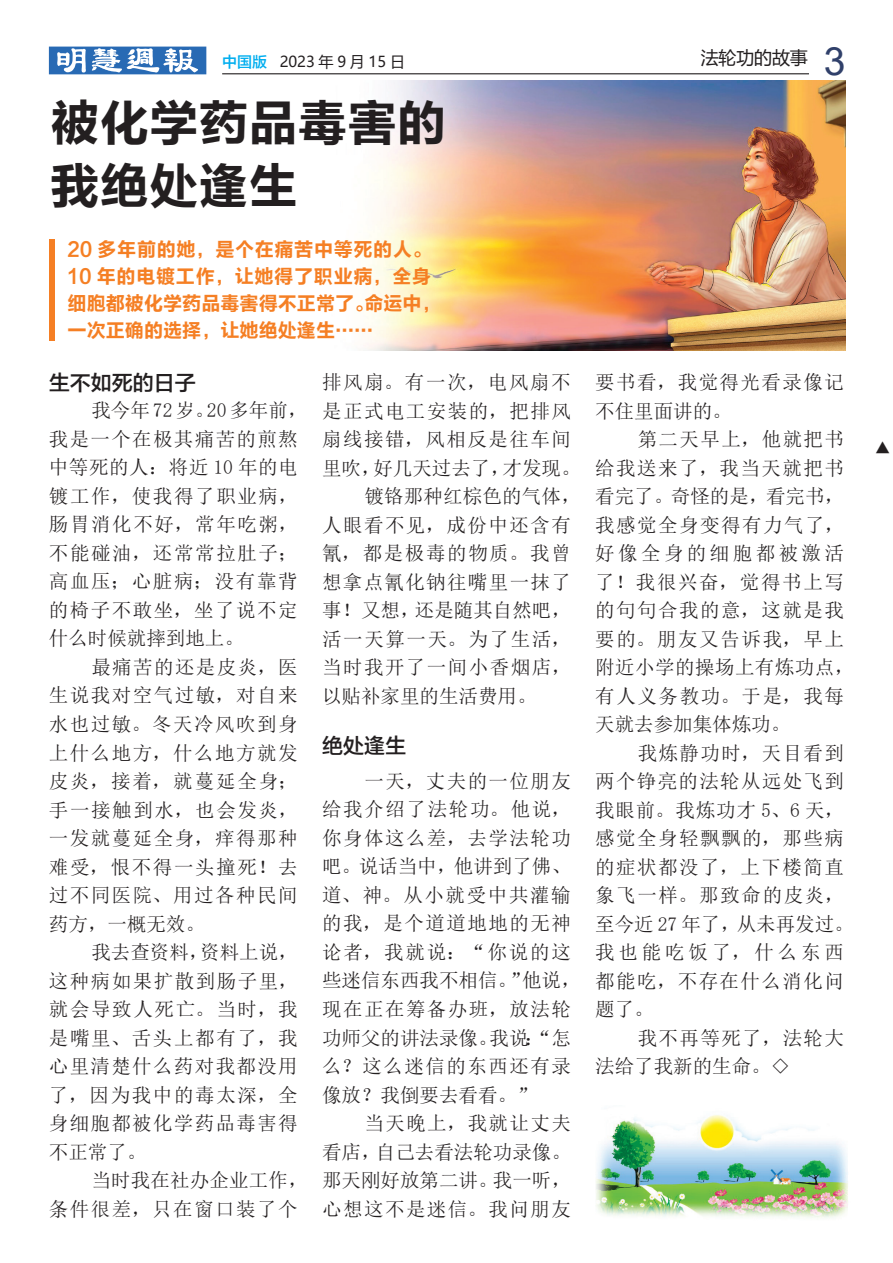
<style>
.page{position:relative;width:893px;height:1263px;background:#fff}
.page>*{position:absolute;margin:0;border:0;box-sizing:border-box;transform-origin:0 0}
.t1{font:49.5px/63px "FZLTCHK GBK1 0";color:#231f20}
.t2{font:21px "FZLTZHK GBK1 0";color:#231f20}
.t3{font:19.5px/28.5px "N Sim Sun";letter-spacing:.075em;color:#231f20}
.t4{font:19.5px/27px "FZLTCHK GBK1 0";color:#f57f24}
.t5{font:19.5px "N Sim Sun";color:#231f20}
.t6{font:19.5px/28.5px "N Sim Sun";letter-spacing:.04em;color:#231f20}
.t7{font:19.5px/28.5px "N Sim Sun";letter-spacing:.035em;color:#231f20}
.t8{font:19.5px "N Sim Sun";letter-spacing:.01em;color:#231f20}
.t9{font:18px "Microsoft Ya Hei";letter-spacing:-.01em;color:#231f20}
.t10{font:16.5px "ST Xihei";color:#231f20}
.t11{font:15px "Microsoft Ya Hei";color:#231f20}
.s1{font-family:"FZLTZHK GBK1 0";color:#00aeef}
.s2{font-family:"Arial";font-size:39px;color:#30406a}
</style>
<div class="page">
<hr style="left:222px;top:73px;width:587px;height:1px;background:#231f20">
<svg style="left:49px;top:47px;width:157px;height:27px"></svg>
<img style="left:365px;top:81px;width:480px;height:270px">
<div style="left:49px;top:239px;width:6px;height:102px;background:#f57f24"></div>
<img style="left:596px;top:1115px;width:252px;height:103px">
<p class="t11" style="left:222px;top:51px;width:184px"><span class="s1">中国版</span> 2023 年 9 月 15 日</p>
<p class="t9" style="left:701px;top:46px;width:146px">法轮功的故事 <span class="s2">3</span></p>
<h1 class="t1" style="left:50px;top:93px;width:397px">被化学药品毒害的我绝处逢生</h1>
<p class="t4" style="left:68px;top:236px;width:375px">20 多年前的她，是个在痛苦中等死的人。<br>10 年的电镀工作，让她得了职业病，全身细胞都被化学药品毒害得不正常了。命运中，一次正确的选择，让她绝处逢生……</p>
<p class="t2" style="left:49px;top:371px;width:149px">生不如死的日子</p>
<p class="t3" style="left:49px;top:396px;width:260px;text-indent:43px">我今年 72岁。20多年前，我是一个在极其痛苦的煎熬中等死的人：将近 10 年的电镀工作，使我得了职业病，肠胃消化不好，常年吃粥，不能碰油，还常常拉肚子；高血压；心脏病；没有靠背的椅子不敢坐，坐了说不定什么时候就摔到地上。</p>
<p class="t3" style="left:49px;top:653px;width:250px;text-align:justify;text-indent:43px">最痛苦的还是皮炎，医生说我对空气过敏，对自来水也过敏。冬天冷风吹到身上什么地方，什么地方就发皮炎，接着，就蔓延全身；手一接触到水，也会发炎，一发就蔓延全身，痒得那种难受，恨不得一头撞死！去过不同医院、用过各种民间药方，一概无效。</p>
<p class="t3" style="left:49px;top:938px;width:250px;text-align:justify;text-indent:43px">我去查资料，资料上说，这种病如果扩散到肠子里，就会导致人死亡。当时，我是嘴里、舌头上都有了，我心里清楚什么药对我都没用了，因为我中的毒太深，全身细胞都被化学药品毒害得不正常了。</p>
<p class="t6" style="left:49px;top:1166px;width:260px;text-indent:43px">当时我在社办企业工作，条件很差，只在窗口装了个</p>
<p class="t3" style="left:322px;top:368px;width:250px">排风扇。有一次，电风扇不</p>
<p class="t3" style="left:322px;top:397px;width:250px">是正式电工安装的，把排风</p>
<p class="t3" style="left:322px;top:425px;width:250px">扇线接错，风相反是往车间</p>
<p class="t5" style="left:322px;top:458px;width:260px">里吹，好几天过去了，才发现。</p>
<p class="t8" style="left:365px;top:487px;width:218px">镀铬那种红棕色的气体，</p>
<p class="t3" style="left:322px;top:511px;width:250px">人眼看不见，成份中还含有</p>
<p class="t3" style="left:322px;top:539px;width:250px">氰，都是极毒的物质。我曾</p>
<p class="t3" style="left:322px;top:568px;width:250px">想拿点氰化钠往嘴里一抹了</p>
<p class="t5" style="left:322px;top:601px;width:250px">事！又想，还是随其自然吧，</p>
<p class="t3" style="left:322px;top:625px;width:250px">活一天算一天。为了生活，</p>
<p class="t3" style="left:322px;top:653px;width:250px">当时我开了一间小香烟店，</p>
<p class="t5" style="left:322px;top:686px;width:216px">以贴补家里的生活费用。</p>
<p class="t2" style="left:322px;top:734px;width:85px">绝处逢生</p>
<p class="t3" style="left:322px;top:767px;width:260px;text-indent:43px">一天，丈夫的一位朋友给我介绍了法轮功。他说，你身体这么差，去学法轮功吧。说话当中，他讲到了佛、道、神。从小就受中共灌输的我，是个道道地地的无神论者，我就说：“你说的这些迷信东西我不相信。”他说，现在正在筹备办班，放法轮功师父的讲法录像。我说：“怎么？这么迷信的东西还有录像放？我倒要去看看。”</p>
<p class="t3" style="left:322px;top:1109px;width:250px;text-align:justify;text-indent:43px">当天晚上，我就让丈夫看店，自己去看法轮功录像。那天刚好放第二讲。我一听，心想这不是迷信。我问朋友</p>
<p class="t3" style="left:595px;top:368px;width:250px">要书看，我觉得光看录像记不住里面讲的。</p>
<p class="t3" style="left:595px;top:425px;width:260px;text-indent:43px">第二天早上，他就把书给我送来了，我当天就把书看完了。奇怪的是，看完书，我感觉全身变得有力气了，好像全身的细胞都被激活了！我很兴奋，觉得书上写的句句合我的意，这就是我要的。朋友又告诉我，早上附近小学的操场上有炼功点，有人义务教功。于是，我每天就去参加集体炼功。</p>
<p class="t3" style="left:595px;top:738px;width:260px;text-indent:43px">我炼静功时，天目看到两个铮亮的法轮从远处飞到我眼前。我炼功才 5、6 天，感觉全身轻飘飘的，那些病的症状都没了，上下楼简直象飞一样。那致命的皮炎，至今近 27 年了，从未再发过。我也能吃饭了，什么东西都能吃，不存在什么消化问题了。</p>
<p class="t7" style="left:595px;top:1024px;width:250px;text-indent:43px">我不再等死了，法轮大法给了我新的生命。◇</p>
<p class="t10" style="left:874px;top:436px;width:18px">▲</p>
</div>
